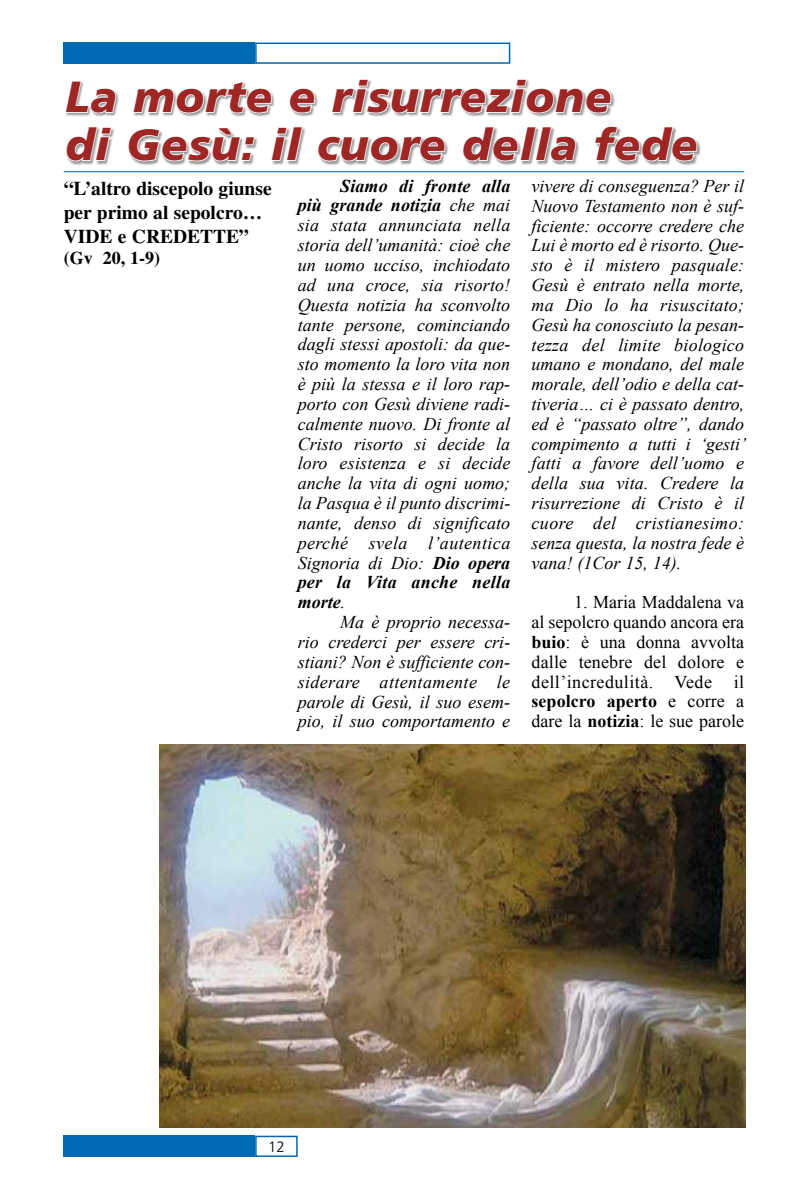
<style>
.page{position:relative;width:808px;height:1191px;background:#fff}
.page>*{position:absolute;margin:0;border:0;box-sizing:border-box;transform-origin:0 0}
.t1{font:italic 900 43.5px/48px "Frutiger";letter-spacing:.02em;color:#9e2624}
.t2{font:700 19.5px/24px "Times";color:#000}
.t3{font:italic 18px/19.8px "Times New Roman";color:#000;text-align:justify}
.t4{font:18px/19.8px "Times New Roman";letter-spacing:.01em;color:#000;text-align:justify}
.t5{font:700 18px "Times";color:#000}
.t6{font:300 15px "Frutiger";color:#000}
.s1{font-weight:700}
</style>
<div class="page">
<div style="left:255px;top:1135px;width:43px;height:22px;border:2px solid #0069b4"></div>
<div style="left:64px;top:1135px;width:191px;height:22px;background:#0069b4"></div>
<div style="left:64px;top:43px;width:191px;height:21px;background:#0069b4"></div>
<div style="left:255px;top:43px;width:255px;height:21px;border:2px solid #0069b4"></div>
<div style="left:65px;top:79px;width:636px;height:86px;background:#000;opacity:.4"></div>
<svg style="left:65px;top:80px;width:52px;height:34px"></svg>
<svg style="left:132px;top:80px;width:141px;height:34px"></svg>
<svg style="left:289px;top:87px;width:27px;height:27px"></svg>
<svg style="left:330px;top:79px;width:282px;height:35px"></svg>
<svg style="left:65px;top:126px;width:48px;height:36px"></svg>
<svg style="left:127px;top:127px;width:129px;height:35px"></svg>
<svg style="left:270px;top:126px;width:34px;height:36px"></svg>
<svg style="left:317px;top:135px;width:129px;height:27px"></svg>
<svg style="left:462px;top:126px;width:115px;height:36px"></svg>
<svg style="left:593px;top:125px;width:105px;height:37px"></svg>
<hr style="left:64px;top:171px;width:680px;height:1px;background:#0069b4">
<img style="left:159px;top:744px;width:587px;height:383px">
<h1 class="t1" style="left:65px;top:72px;width:634px">La morte e risurrezione<br>di Gesù: il cuore della fede</h1>
<p class="t3" style="left:298px;top:175px;width:214px;text-indent:43px"><span class="s1">Siamo di fronte alla più grande notizia</span> che mai sia stata annunciata nella storia dell’umanità: cioè che un uomo ucciso, inchiodato ad una croce, sia risorto!<br>Questa notizia ha sconvolto tante persone, cominciando dagli stessi apostoli: da que&shy;sto momento la loro vita non è più la stessa e il loro rap&shy;porto con Gesù diviene radi&shy;calmente nuovo. Di fronte al Cristo risorto si decide la loro esistenza e si decide anche la vita di ogni uomo; la Pasqua è il punto discrimi&shy;nante, denso di significato perché svela l’autentica Signoria di Dio: <span class="s1">Dio opera per la Vita anche nella morte</span>.</p>
<p class="t3" style="left:298px;top:612px;width:214px;text-indent:43px">Ma è proprio necessa&shy;rio crederci per essere cri&shy;stiani? Non è sufficiente con&shy;siderare attentamente le parole di Gesù, il suo esem&shy;pio, il suo comportamento e</p>
<p class="t3" style="left:531px;top:176px;width:216px">vivere di conseguenza? Per il Nuovo Testamento non è suf&shy;ficiente: occorre credere che Lui è morto ed è risorto. Que&shy;sto è il mistero pasquale:<br>Gesù è entrato nella morte, ma Dio lo ha risuscitato; Gesù ha conosciuto la pesan&shy;tezza del limite biologico umano e mondano, del male morale, dell’odio e della cat&shy;tiveria… ci è passato dentro, ed è “passato oltre”, dando compimento a tutti i ‘gesti’ fatti a favore dell’uomo e della sua vita. Credere la risurrezione di Cristo è il cuore del cristianesimo: senza questa, la nostra fede è vana! (1Cor 15, 14).</p>
<p class="t4" style="left:531px;top:592px;width:214px;text-indent:43px">1. Maria Maddalena va al sepolcro quando ancora era <span class="s1">buio</span>: è una donna avvolta dalle tenebre del dolore e dell’incredulità. Vede il <span class="s1">sepolcro aperto</span> e corre a dare la <span class="s1">notizia</span>: le sue parole</p>
<p class="t2" style="left:64px;top:176px;width:209px">“L’altro discepolo giunse per primo al sepolcro…<br>VIDE e CREDETTE”</p>
<p class="t5" style="left:64px;top:247px;width:98px">(Gv 20, 1-9)</p>
<p class="t6" style="left:268px;top:1137px;width:18px">12</p>
</div>
